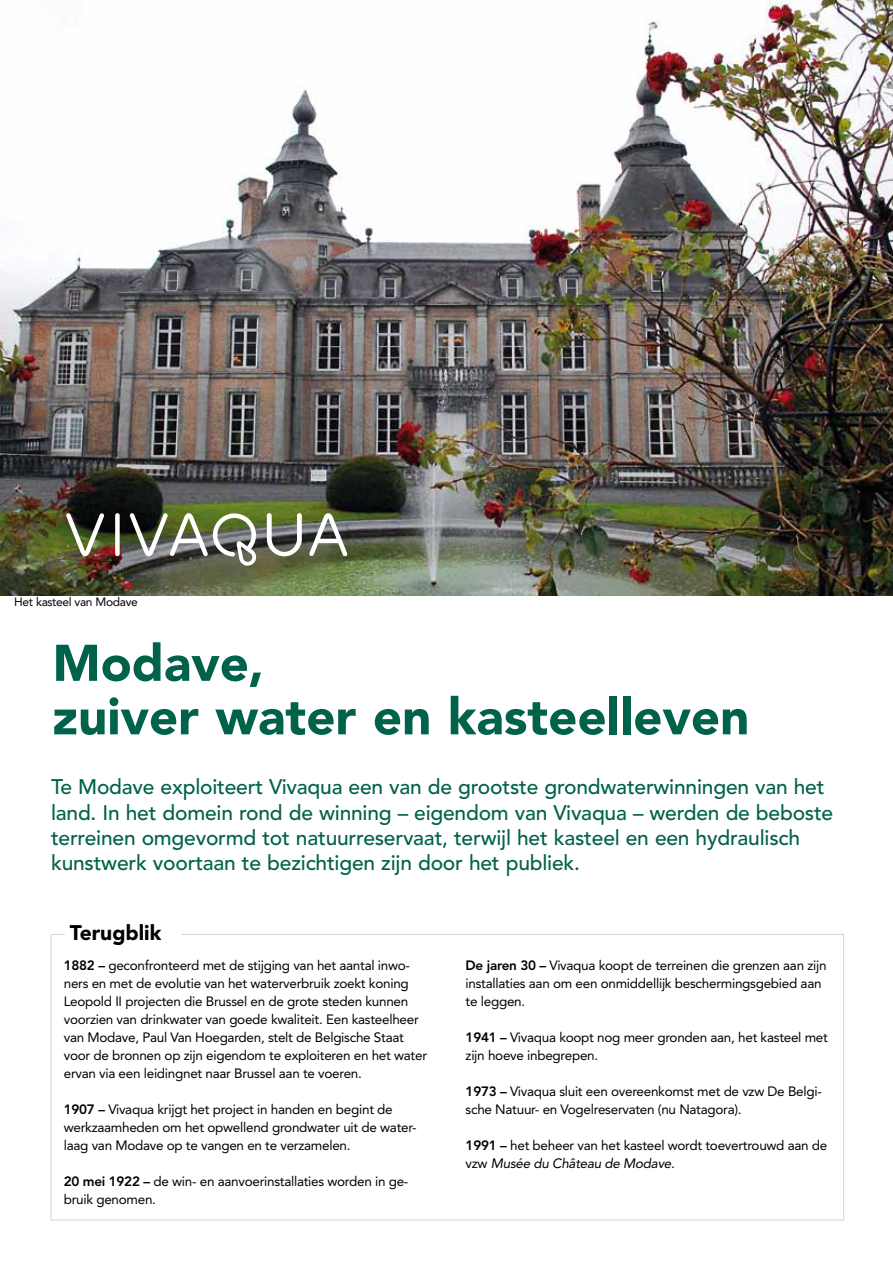
<style>
.page{position:relative;width:893px;height:1263px;background:#fff}
.page>*{position:absolute;margin:0;border:0;box-sizing:border-box;transform-origin:0 0}
.t1{font:900 51px/53.6px "Avenir LT";color:#00624b}
.t2{font:500 21px/25.2px "Avenir LT";letter-spacing:-.01em;color:#00624b}
.t3{font:900 21px "Avenir LT";color:#000}
.t4{font:13.5px/18px "Avenir LT";letter-spacing:-.02em;color:#000}
.t5{font:12px "Avenir LT";letter-spacing:-.03em;color:#000}
.s1{font-weight:800}
.s2{font-style:italic}
</style>
<div class="page">
<img style="left:0;top:0;width:893px;height:595px">
<svg style="left:66px;top:513px;width:38px;height:43px"></svg>
<div style="left:115px;top:513px;width:5px;height:43px;background:#fff;border-radius:2px"></div>
<svg style="left:267px;top:513px;width:35px;height:43px"></svg>
<svg style="left:309px;top:513px;width:38px;height:43px"></svg>
<svg style="left:129px;top:513px;width:127px;height:53px"></svg>
<p class="t5" style="left:14px;top:595px;width:125px">Het kasteel van Modave</p>
<h1 class="t1" style="left:53px;top:636px;width:698px">Modave,<br>zuiver water en kasteelleven</h1>
<p class="t2" style="left:51px;top:775px;width:784px">Te Modave exploiteert Vivaqua een van de grootste grondwaterwinningen van het land. In het domein rond de winning – eigendom van Vivaqua – werden de beboste terreinen omgevormd tot natuurreservaat, terwijl het kasteel en een hydraulisch kunstwerk voortaan te bezichtigen zijn door het publiek.</p>
<h2 class="t3" style="left:70px;top:920px;width:93px">Terugblik</h2>
<p class="t4" style="left:64px;top:956px;width:365px"><span class="s1">1882 –</span> geconfronteerd met de stijging van het aantal inwo&shy;ners en met de evolutie van het waterverbruik zoekt koning Leopold II projecten die Brussel en de grote steden kunnen voorzien van drinkwater van goede kwaliteit. Een kasteelheer van Modave, Paul Van Hoegarden, stelt de Belgische Staat voor de bronnen op zijn eigendom te exploiteren en het water ervan via een leidingnet naar Brussel aan te voeren.</p>
<p class="t4" style="left:64px;top:1100px;width:354px"><span class="s1">1907 –</span> Vivaqua krijgt het project in handen en begint de werkzaamheden om het opwellend grondwater uit de water&shy;laag van Modave op te vangen en te verzamelen.</p>
<p class="t4" style="left:64px;top:1172px;width:346px"><span class="s1">20 mei 1922 –</span> de win- en aanvoerinstallaties worden in ge&shy;bruik genomen.</p>
<p class="t4" style="left:466px;top:956px;width:362px"><span class="s1">De jaren 30 –</span> Vivaqua koopt de terreinen die grenzen aan zijn installaties aan om een onmiddellijk beschermingsgebied aan te leggen.</p>
<p class="t4" style="left:466px;top:1028px;width:364px"><span class="s1">1941 –</span> Vivaqua koopt nog meer gronden aan, het kasteel met zijn hoeve inbegrepen.</p>
<p class="t4" style="left:466px;top:1082px;width:358px"><span class="s1">1973 –</span> Vivaqua sluit een overeenkomst met de vzw De Belgi&shy;sche Natuur- en Vogelreservaten (nu Natagora).</p>
<p class="t4" style="left:466px;top:1136px;width:363px"><span class="s1">1991 –</span> het beheer van het kasteel wordt toevertrouwd aan de vzw <span class="s2">Musée du Château de Modave.</span></p>
</div>
